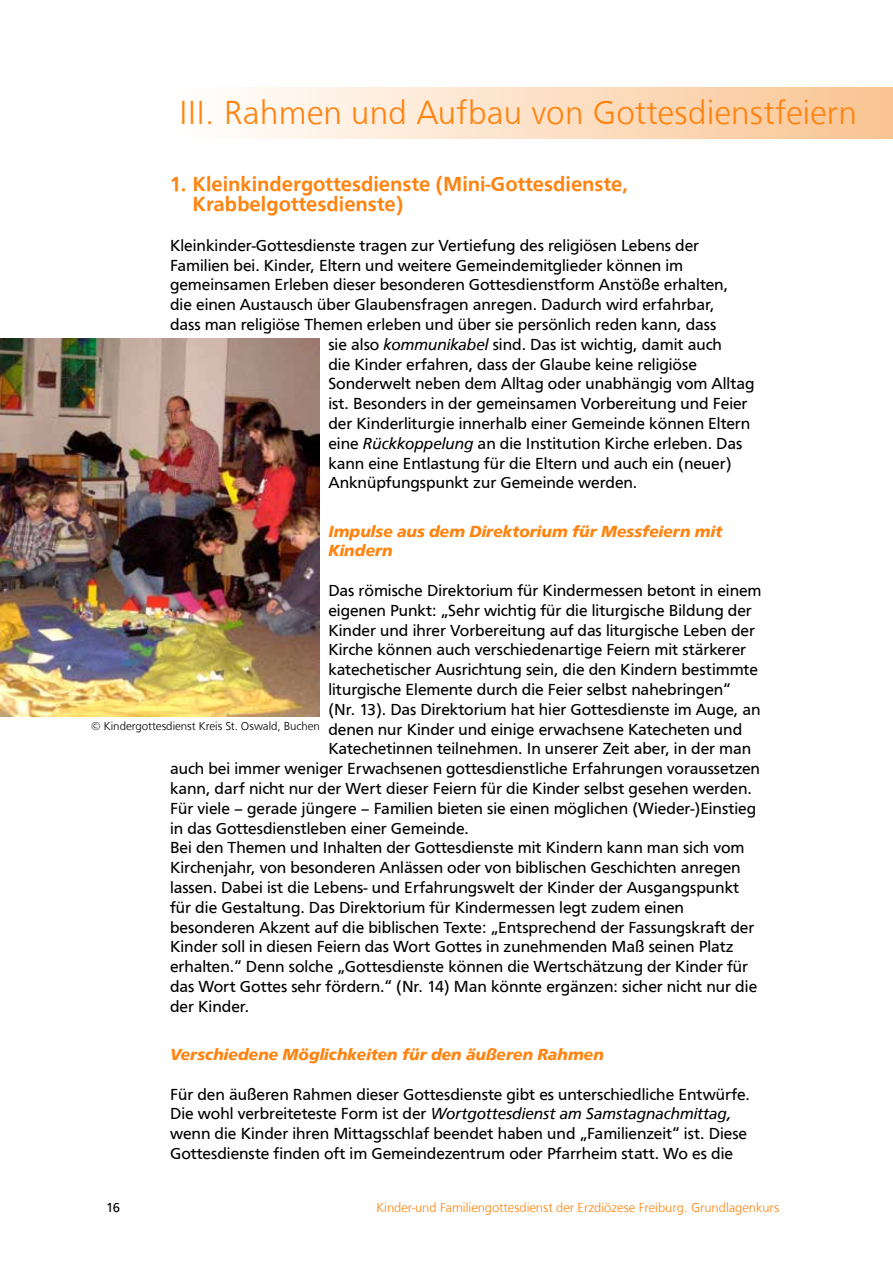
<style>
.page{position:relative;width:893px;height:1263px;background:#fff}
.page>*{position:absolute;margin:0;border:0;box-sizing:border-box;transform-origin:0 0}
.t1{font:300 34.5px "Front Page";letter-spacing:.01em;color:#ff830f}
.t2{font:500 21px/19.8px "Front Page";color:#ff830f}
.t3{font:16.5px/19.8px "Front Page";color:#000}
.t4{font:italic 700 16.5px/19.8px "Front Page";color:#ff830f}
.t5{font:300 13.5px "Front Page";color:#ff830f}
.t6{font:13.5px "Front Page";color:#000}
.t7{font:300 12px "Front Page";letter-spacing:-.005em;color:#000}
.s1{font-style:italic}
</style>
<div class="page">
<div style="left:170px;top:88px;width:723px;height:51px;background:linear-gradient(to right,#fff,#f9c492)"></div>
<img style="left:1px;top:338px;width:319px;height:379px">
<h1 class="t1" style="left:179px;top:88px;width:679px">III. Rahmen und Aufbau von Gottesdienstfeiern</h1>
<p class="t2" style="left:193px;top:173px;width:437px;text-indent:-22px">1. Kleinkindergottesdienste (Mini-Gottesdienste,<br>Krabbelgottesdienste)</p>
<p class="t3" style="left:170px;top:234px;width:530px">Kleinkinder-Gottesdienste tragen zur Vertiefung des religiösen Lebens der</p>
<p class="t3" style="left:170px;top:254px;width:515px">Familien bei. Kinder, Eltern und weitere Gemeindemitglieder können im</p>
<p class="t3" style="left:170px;top:274px;width:560px">gemeinsamen Erleben dieser besonderen Gottesdienstform Anstöße erhalten,</p>
<p class="t3" style="left:170px;top:294px;width:546px">die einen Austausch über Glaubensfragen anregen. Dadurch wird erfahrbar,</p>
<p class="t3" style="left:170px;top:313px;width:548px">dass man religiöse Themen erleben und über sie persönlich reden kann, dass</p>
<p class="t3" style="left:328px;top:333px;width:395px">sie also <span class="s1">kommunikabel</span> sind. Das ist wichtig, damit auch</p>
<p class="t3" style="left:328px;top:353px;width:370px">die Kinder erfahren, dass der Glaube keine religiöse</p>
<p class="t3" style="left:328px;top:373px;width:428px">Sonderwelt neben dem Alltag oder unabhängig vom Alltag</p>
<p class="t3" style="left:328px;top:393px;width:421px">ist. Besonders in der gemeinsamen Vorbereitung und Feier</p>
<p class="t3" style="left:328px;top:412px;width:423px">der Kinderliturgie innerhalb einer Gemeinde können Eltern</p>
<p class="t3" style="left:328px;top:432px;width:415px">eine <span class="s1">Rückkoppelung</span> an die Institution Kirche erleben. Das</p>
<p class="t3" style="left:328px;top:452px;width:405px">kann eine Entlastung für die Eltern und auch ein (neuer)</p>
<p class="t3" style="left:328px;top:472px;width:310px">Anknüpfungspunkt zur Gemeinde werden.</p>
<p class="t4" style="left:328px;top:520px;width:395px">Impulse aus dem Direktorium für Messfeiern mit<br>Kindern</p>
<p class="t3" style="left:328px;top:579px;width:435px">Das römische Direktorium für Kindermessen betont in einem</p>
<p class="t3" style="left:328px;top:599px;width:425px">eigenen Punkt: „Sehr wichtig für die liturgische Bildung der</p>
<p class="t3" style="left:328px;top:619px;width:428px">Kinder und ihrer Vorbereitung auf das liturgische Leben der</p>
<p class="t3" style="left:328px;top:639px;width:419px">Kirche können auch verschiedenartige Feiern mit stärkerer</p>
<p class="t3" style="left:328px;top:658px;width:431px">katechetischer Ausrichtung sein, die den Kindern bestimmte</p>
<p class="t3" style="left:328px;top:678px;width:404px">liturgische Elemente durch die Feier selbst nahebringen“</p>
<p class="t3" style="left:328px;top:698px;width:434px">(Nr. 13). Das Direktorium hat hier Gottesdienste im Auge, an</p>
<p class="t3" style="left:328px;top:718px;width:415px">denen nur Kinder und einige erwachsene Katecheten und</p>
<p class="t3" style="left:328px;top:738px;width:424px">Katechetinnen teilnehmen. In unserer Zeit aber, in der man</p>
<p class="t3" style="left:170px;top:757px;width:591px">auch bei immer weniger Erwachsenen gottesdienstliche Erfahrungen voraussetzen</p>
<p class="t3" style="left:170px;top:777px;width:583px">kann, darf nicht nur der Wert dieser Feiern für die Kinder selbst gesehen werden.</p>
<p class="t3" style="left:170px;top:797px;width:588px">Für viele – gerade jüngere – Familien bieten sie einen möglichen (Wieder-)Einstieg</p>
<p class="t3" style="left:170px;top:817px;width:300px">in das Gottesdienstleben einer Gemeinde.</p>
<p class="t3" style="left:170px;top:837px;width:576px">Bei den Themen und Inhalten der Gottesdienste mit Kindern kann man sich vom</p>
<p class="t3" style="left:170px;top:856px;width:572px">Kirchenjahr, von besonderen Anlässen oder von biblischen Geschichten anregen</p>
<p class="t3" style="left:170px;top:876px;width:571px">lassen. Dabei ist die Lebens- und Erfahrungswelt der Kinder der Ausgangspunkt</p>
<p class="t3" style="left:170px;top:896px;width:515px">für die Gestaltung. Das Direktorium für Kindermessen legt zudem einen</p>
<p class="t3" style="left:170px;top:916px;width:586px">besonderen Akzent auf die biblischen Texte: „Entsprechend der Fassungskraft der</p>
<p class="t3" style="left:170px;top:936px;width:565px">Kinder soll in diesen Feiern das Wort Gottes in zunehmenden Maß seinen Platz</p>
<p class="t3" style="left:170px;top:955px;width:580px">erhalten.“ Denn solche „Gottesdienste können die Wertschätzung der Kinder für</p>
<p class="t3" style="left:170px;top:975px;width:589px">das Wort Gottes sehr fördern.“ (Nr. 14) Man könnte ergänzen: sicher nicht nur die</p>
<p class="t3" style="left:170px;top:995px;width:81px">der Kinder.</p>
<p class="t4" style="left:170px;top:1043px;width:435px">Verschiedene Möglichkeiten für den äußeren Rahmen</p>
<p class="t3" style="left:170px;top:1083px;width:581px">Für den äußeren Rahmen dieser Gottesdienste gibt es unterschiedliche Entwürfe.<br>Die wohl verbreiteteste Form ist der <span class="s1">Wortgottesdienst am Samstagnachmittag, </span>wenn die Kinder ihren Mittagsschlaf beendet haben und „Familienzeit“ ist. Diese Gottesdienste finden oft im Gemeindezentrum oder Pfarrheim statt. Wo es die</p>
<p class="t7" style="left:91px;top:717px;width:230px">© Kindergottesdienst Kreis St. Oswald, Buchen</p>
<p class="t6" style="left:106px;top:1198px;width:15px">16</p>
<p class="t5" style="left:376px;top:1198px;width:404px">Kinder-und Familiengottesdienst der Erzdiözese Freiburg. Grundlagenkurs</p>
</div>
